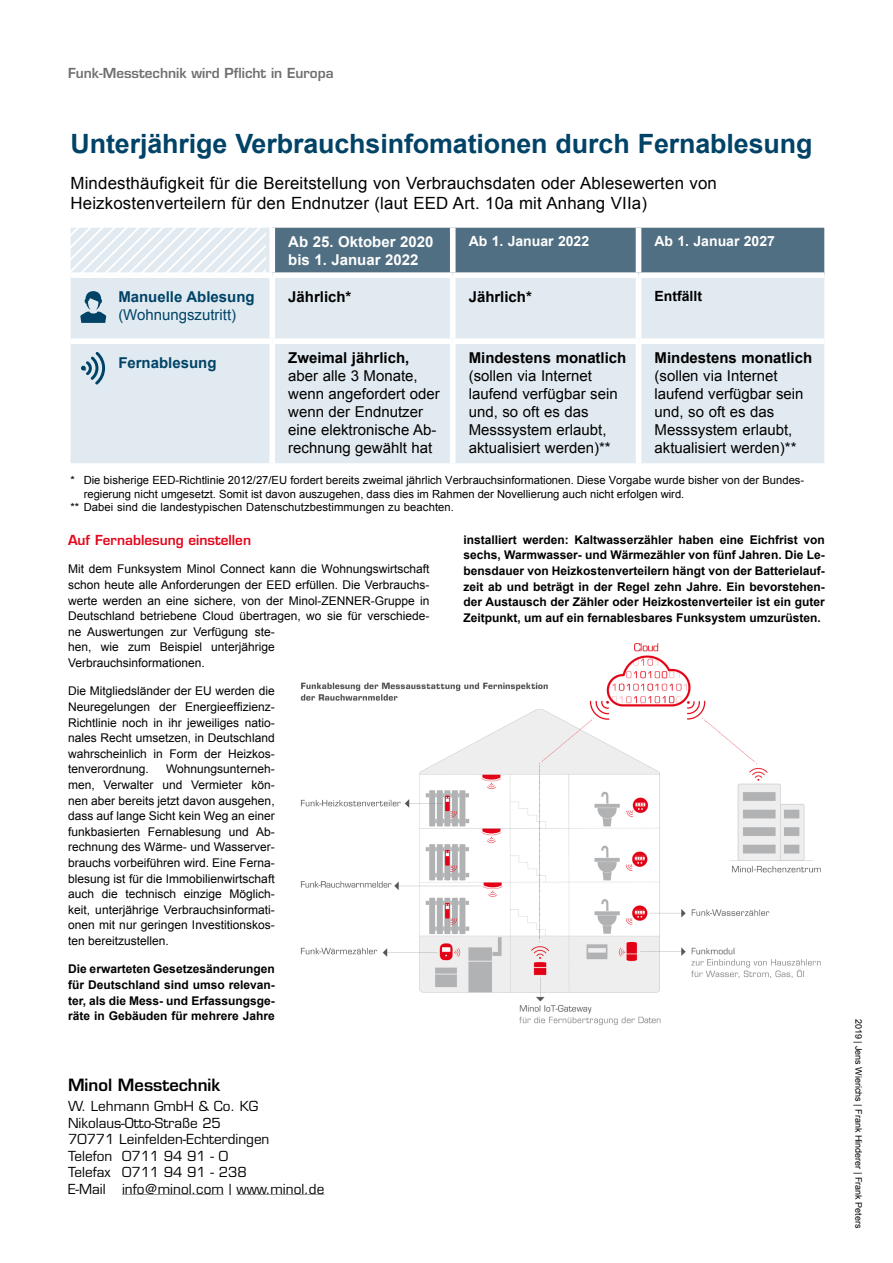
<style>
.page{position:relative;width:893px;height:1263px;background:#fff}
.page>*{position:absolute;margin:0;border:0;box-sizing:border-box;transform-origin:0 0}
.t1{font:700 26.55px "Arial";letter-spacing:-.005em;color:#004367}
.t2{font:16.8px/20.2px "Arial";letter-spacing:.01em;color:#000}
.t3{font:600 16.5px "Eurostile LT Std";color:#000}
.t4{font:15px/18px "Arial";color:#000}
.t5{font:700 15px "Arial";color:#000}
.t6{font:700 15px/18px "Arial";color:#fff}
.t7{font:700 15px "Arial";color:#004367}
.t8{font:15px "Arial";color:#004367}
.t9{font:700 14.1px "Arial";color:#fff}
.t10{font:700 14.1px "Arial";color:#000}
.t11{font:13.5px/16.5px "Eurostile LT Std";color:#000}
.t12{font:600 13.5px "Eurostile LT Std";color:#706f6f}
.t13{font:600 13.5px "Eurostile LT Std";color:#e3051b}
.t14{font:12px/15.6px "Arial";color:#000;text-align:justify}
.t15{font:700 12px/15.6px "Arial";color:#000;text-align:justify}
.t16{font:11.25px "Arial";color:#000}
.t17{font:9.3px "Arial";color:#000}
.t18{font:9px "Arial";color:#000}
</style>
<div class="page">
<hr style="left:122px;top:1195px;width:102px;height:1px;background:#000">
<hr style="left:237px;top:1195px;width:87px;height:1px;background:#000">
<img style="left:300px;top:643px;width:521px;height:383px">
<svg style="left:71px;top:227px;width:753px;height:236px;background:#cfdae1"></svg>
<p class="t12" style="left:68px;top:65px;width:267px">Funk-Messtechnik wird Pflicht in Europa</p>
<h1 class="t1" style="left:71px;top:126px;width:743px">Unterjährige Verbrauchsinfomationen durch Fernablesung</h1>
<h2 class="t2" style="left:71px;top:173px;width:648px">Mindesthäufigkeit für die Bereitstellung von Verbrauchsdaten oder Ablesewerten von<br>Heizkostenverteilern für den Endnutzer (laut EED Art. 10a mit Anhang VIIa)</h2>
<p class="t6" style="left:288px;top:233px;width:147px">Ab 25. Oktober 2020 bis 1. Januar 2022</p>
<p class="t9" style="left:469px;top:232px;width:122px">Ab 1. Januar 2022</p>
<p class="t9" style="left:654px;top:232px;width:122px">Ab 1. Januar 2027</p>
<p class="t7" style="left:118px;top:287px;width:138px">Manuelle Ablesung</p>
<p class="t8" style="left:118px;top:305px;width:119px">(Wohnungszutritt)</p>
<p class="t5" style="left:288px;top:287px;width:65px">Jährlich*</p>
<p class="t5" style="left:469px;top:287px;width:65px">Jährlich*</p>
<p class="t10" style="left:654px;top:287px;width:49px">Entfällt</p>
<p class="t7" style="left:118px;top:353px;width:100px">Fernablesung</p>
<p class="t5" style="left:288px;top:347px;width:123px">Zweimal jährlich,</p>
<p class="t4" style="left:288px;top:367px;width:153px">aber alle 3 Monate, wenn angefordert oder wenn der Endnutzer eine elektronische Ab&shy;rechnung gewählt hat</p>
<p class="t5" style="left:654px;top:347px;width:159px">Mindestens monatlich</p>
<p class="t4" style="left:654px;top:367px;width:151px">(sollen via Internet laufend verfügbar sein und, so oft es das<br>Messsystem erlaubt, aktualisiert werden)**</p>
<p class="t16" style="left:84px;top:473px;width:722px">Die bisherige EED-Richtlinie 2012/27/EU fordert bereits zweimal jährlich Verbrauchsinformationen. Diese Vorgabe wurde bisher von der Bundes-</p>
<p class="t16" style="left:84px;top:486px;width:602px">regierung nicht umgesetzt. Somit ist davon auszugehen, dass dies im Rahmen der Novellierung auch nicht erfolgen wird.</p>
<p class="t16" style="left:71px;top:500px;width:385px">** Dabei sind die landestypischen Datenschutzbestimmungen zu beachten.</p>
<p class="t5" style="left:469px;top:347px;width:159px">Mindestens monatlich</p>
<p class="t4" style="left:469px;top:367px;width:151px">(sollen via Internet laufend verfügbar sein und, so oft es das<br>Messsystem erlaubt, aktualisiert werden)**</p>
<p class="t16" style="left:71px;top:473px;width:6px">*</p>
<p class="t13" style="left:68px;top:532px;width:185px">Auf Fernablesung einstellen</p>
<p class="t14" style="left:68px;top:561px;width:363px;text-align:left">Mit dem Funksystem Minol Connect kann die Wohnungswirtschaft schon heute alle Anforderungen der EED erfüllen. Die Verbrauchs&shy;werte werden an eine sichere, von der Minol-ZENNER-Gruppe in Deutschland betriebene Cloud übertragen, wo sie für verschiede&shy;ne Auswertungen zur Verfügung ste-<br>hen, wie zum Beispiel unterjährige<br>Verbrauchsinformationen.</p>
<p class="t14" style="left:68px;top:683px;width:208px">Die Mitgliedsländer der EU werden die Neuregelungen der Energieeffizienz-Richtlinie noch in ihr jeweiliges natio&shy;nales Recht umsetzen, in Deutschland wahrscheinlich in Form der Heizkos&shy;tenverordnung.</p>
<p class="t14" style="left:68px;top:761px;width:208px;text-indent:98px">Wohnungsunterneh&shy;men, Verwalter und Vermieter kön&shy;nen aber bereits jetzt davon ausgehen, dass auf lange Sicht kein Weg an einer funkbasierten Fernablesung und Ab&shy;rechnung des Wärme- und Wasserver&shy;brauchs vorbeiführen wird. Eine Ferna&shy;blesung ist für die Immobilienwirtschaft auch die technisch einzige Möglich&shy;keit, unterjährige Verbrauchsinformati&shy;onen mit nur geringen Investitionskos&shy;ten bereitzustellen.</p>
<p class="t15" style="left:68px;top:962px;width:208px">Die erwarteten Gesetzesänderungen für Deutschland sind umso relevan&shy;ter, als die Mess- und Erfassungsge&shy;räte in Gebäuden für mehrere Jahre</p>
<h3 class="t3" style="left:68px;top:1074px;width:154px">Minol Messtechnik</h3>
<p class="t11" style="left:68px;top:1098px;width:258px">W. Lehmann GmbH &amp; Co. KG<br>Nikolaus-Otto-Straße 25<br>70771 Leinfelden-Echterdingen<br>Telefon 0711 94 91 - 0<br>Telefax 0711 94 91 - 238<br>E-Mail info@minol.com | www.minol.de</p>
<p class="t15" style="left:463px;top:532px;width:363px">installiert werden: Kaltwasserzähler haben eine Eichfrist von sechs, Warmwasser- und Wärmezähler von fünf Jahren. Die Le&shy;bensdauer von Heizkostenverteilern hängt von der Batterielauf&shy;zeit ab und beträgt in der Regel zehn Jahre. Ein bevorstehen&shy;der Austausch der Zähler oder Heizkostenverteiler ist ein guter Zeitpunkt, um auf ein fernablesbares Funksystem umzurüsten.</p>
<p class="t18" style="left:865px;top:1018px;width:211px;rotate:90deg">2019 | Jens Wierichs | Frank Hinderer | Frank Peters</p>
<p class="t17" style="left:861px;top:1112px;width:84px;rotate:90deg">2019 - Frank Peters</p>
</div>
